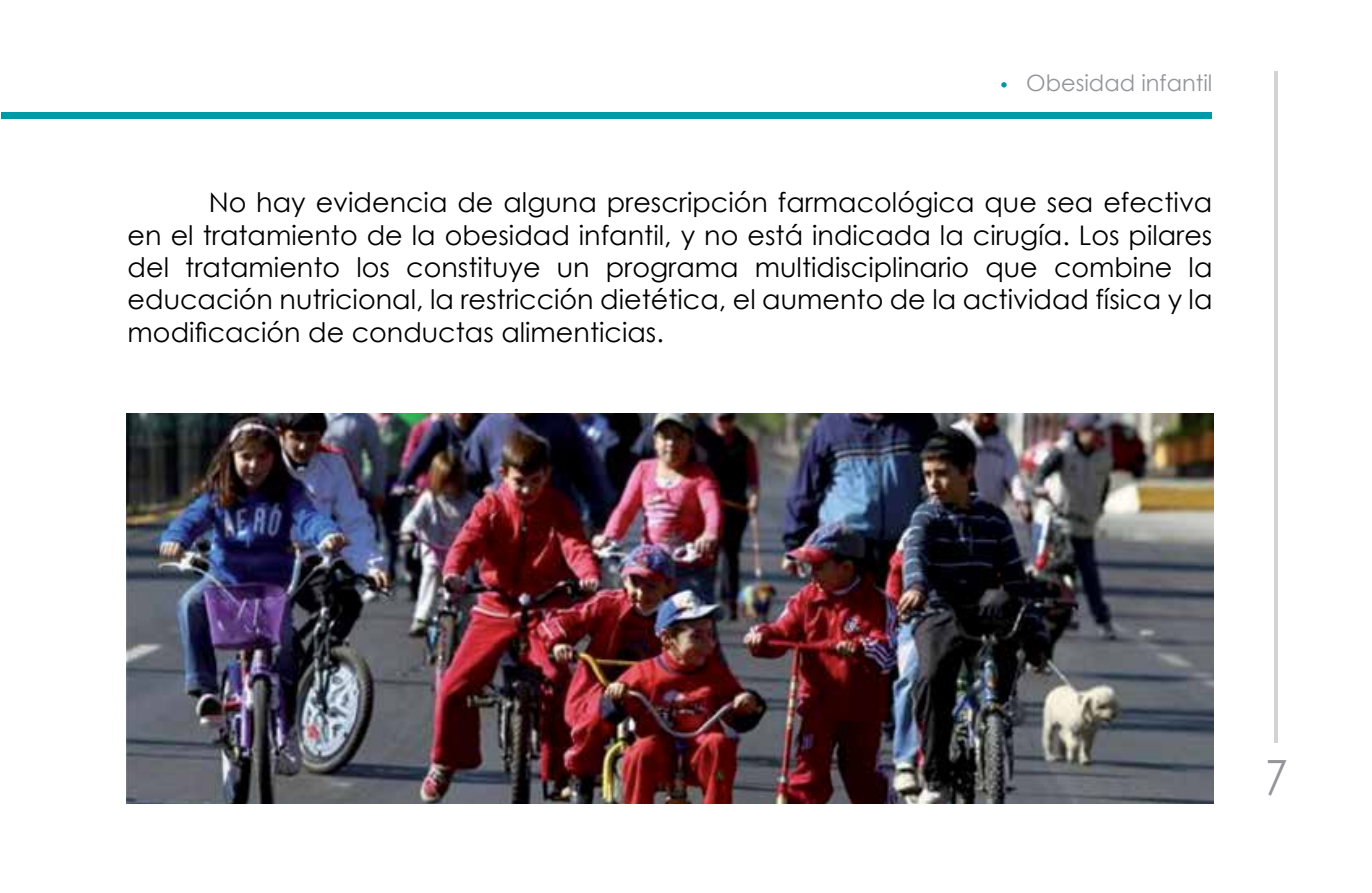
<style>
.page{position:relative;width:1372px;height:893px;background:#fff}
.page>*{position:absolute;margin:0;border:0;box-sizing:border-box;transform-origin:0 0}
.t1{font:48.6px "Century Gothic";color:#939598;scale:.83 1}
.t2{font:27px/32.4px "Century Gothic";color:#000;text-align:justify}
.t3{font:22.5px "Century Gothic";color:#939598}
</style>
<div class="page">
<hr style="left:1274px;top:71px;width:3px;height:671px;background:#d1d3d4">
<div style="left:2px;top:112px;width:1210px;height:6px;background:#0099a8"></div>
<svg style="left:1001px;top:82px;width:5px;height:6px"></svg>
<img style="left:127px;top:413px;width:1086px;height:391px">
<p class="t3" style="left:1026px;top:67px;width:188px">Obesidad infantil</p>
<p class="t2" style="left:128px;top:186px;width:1086px;text-indent:81px">No hay evidencia de alguna prescripción farmacológica que sea efectiva en el tratamiento de la obesidad infantil, y no está indicada la cirugía. Los pilares del tratamiento los constituye un programa multidisciplinario que combine la educación nutricional, la restricción dietética, el aumento de la actividad física y la modificación de conductas alimenticias.</p>
<h1 class="t1" style="left:1264px;top:743px;width:29px">7</h1>
</div>
